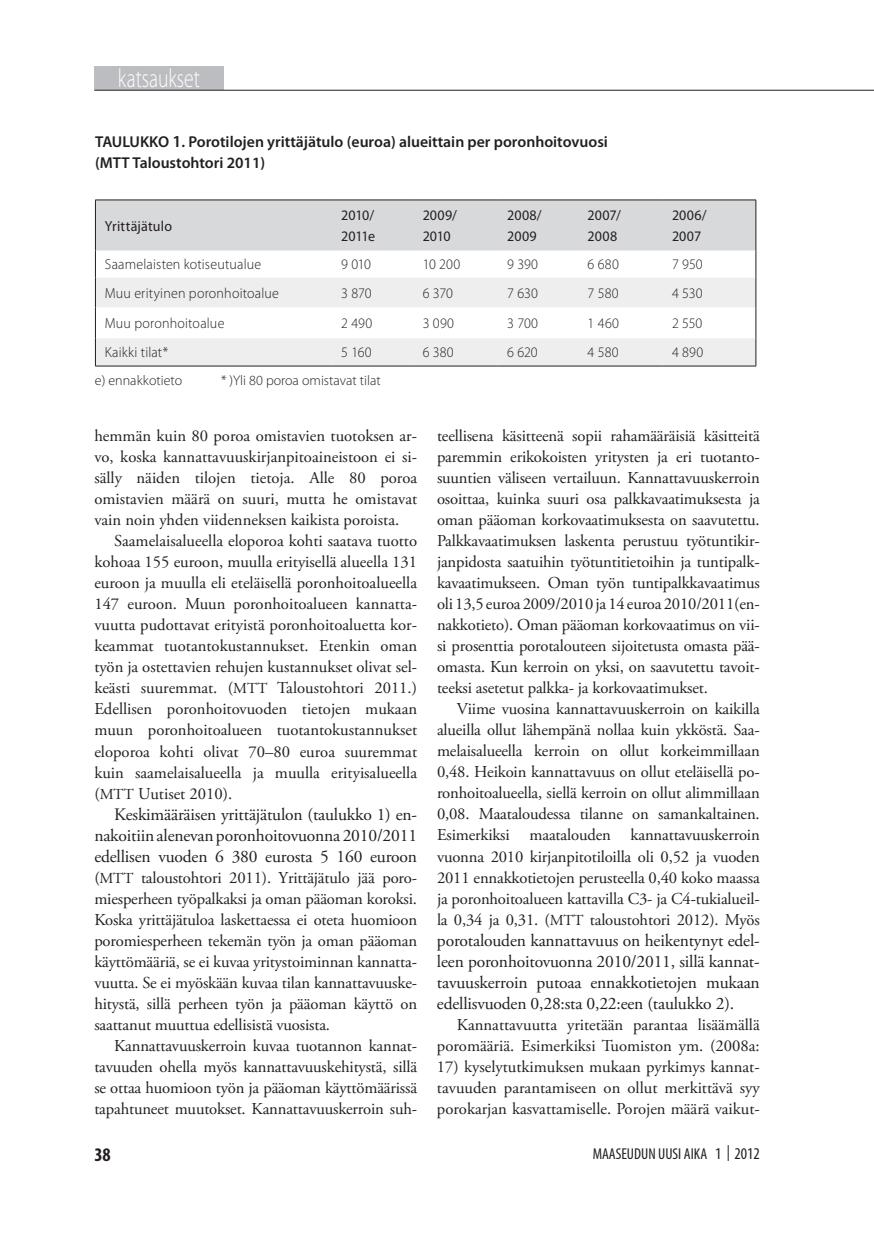
<style>
.page{position:relative;width:874px;height:1241px;background:#fff}
.page>*{position:absolute;margin:0;border:0;box-sizing:border-box;transform-origin:0 0}
.MUA_ylälaatikko{font:300 26.25px "Myriad Pro";color:#fff;scale:.75 1}
.t1{font:700 condensed 19.25px "Myriad Pro";color:#231f20}
.LEIPIS{font:17.5px/21px "Adobe Garamond Pro";letter-spacing:-.01em;color:#231f20;text-align:justify}
.LEIPIS-2{font:16.62px/21px "Adobe Garamond Pro";color:#231f20;text-align:justify}
.KUVATEKSTI{font:600 15.75px/21px "Myriad Pro";color:#231f20}
.t2{font:condensed 15.75px "Myriad Pro";color:#231f20}
.taulukon_sisältö_lig{font:300 14.53px "Myriad Pro";letter-spacing:.01em;color:#231f20;scale:.96 1}
.Taulukon_sisältö_reg{font:14.53px/21px "Myriad Pro";letter-spacing:.01em;color:#231f20;scale:.96 1}
.Taulukon_sisältö_reg-2{font:14.53px/21px "Myriad Pro";letter-spacing:-.025em;color:#231f20;scale:.96 1}
.KUVATEKSTI-2{font:300 14px "Myriad Pro";color:#231f20}
.s1{font-size:16.8px}
.s2{font-size:15.22px}
.s3{font-size:16.45px}
</style>
<div class="page">
<div style="left:94px;top:67px;width:129px;height:23px;background:#bcbdc0"></div>
<div style="left:96px;top:338px;width:659px;height:28px;background:#eeeeef"></div>
<svg style="left:95px;top:200px;width:661px;height:107px"></svg>
<hr style="left:95px;top:307px;width:1px;height:31px;background:#231f20">
<hr style="left:755px;top:307px;width:1px;height:31px;background:#231f20">
<svg style="left:95px;top:338px;width:1px;height:28px"></svg>
<svg style="left:755px;top:338px;width:1px;height:28px"></svg>
<hr style="left:95px;top:366px;width:236px;height:1px;background:#231f20">
<hr style="left:331px;top:366px;width:82px;height:1px;background:#231f20">
<hr style="left:413px;top:366px;width:84px;height:1px;background:#231f20">
<hr style="left:497px;top:366px;width:81px;height:1px;background:#231f20">
<hr style="left:578px;top:366px;width:84px;height:1px;background:#231f20">
<hr style="left:662px;top:366px;width:93px;height:1px;background:#231f20">
<hr style="left:94px;top:90px;width:779px;height:1px;background:#231f20">
<p class="MUA_ylälaatikko" style="left:118px;top:62px;width:111px">katsaukset</p>
<p class="KUVATEKSTI" style="left:95px;top:130px;width:514px">TAULUKKO <span class="s1">1</span>. Porotilojen yrittäjätulo (euroa) alueittain per poronhoitovuosi (MTT Taloustohtori 2011)</p>
<p class="Taulukon_sisältö_reg" style="left:105px;top:215px;width:71px">Yrittäjätulo</p>
<p class="Taulukon_sisältö_reg-2" style="left:341px;top:204px;width:37px">2010/<br>2011e</p>
<p class="Taulukon_sisältö_reg" style="left:422px;top:204px;width:37px">2009/<br>2010</p>
<p class="Taulukon_sisältö_reg" style="left:507px;top:204px;width:38px">2008/<br>2009</p>
<p class="Taulukon_sisältö_reg" style="left:587px;top:204px;width:36px">2007/</p>
<p class="Taulukon_sisältö_reg" style="left:587px;top:225px;width:32px">2008</p>
<p class="Taulukon_sisältö_reg" style="left:671px;top:204px;width:38px">2006/<br>2007</p>
<p class="taulukon_sisältö_lig" style="left:105px;top:256px;width:164px">Saamelaisten kotiseutualue</p>
<p class="taulukon_sisältö_lig" style="left:341px;top:256px;width:32px">9 010</p>
<p class="taulukon_sisältö_lig" style="left:422px;top:256px;width:41px">10 200</p>
<p class="taulukon_sisältö_lig" style="left:507px;top:256px;width:34px">9 390</p>
<p class="taulukon_sisältö_lig" style="left:587px;top:256px;width:34px">6 680</p>
<p class="taulukon_sisältö_lig" style="left:671px;top:256px;width:34px">7 950</p>
<p class="taulukon_sisältö_lig" style="left:105px;top:284px;width:183px">Muu erityinen poronhoitoalue</p>
<p class="taulukon_sisältö_lig" style="left:341px;top:284px;width:33px">3 870</p>
<p class="taulukon_sisältö_lig" style="left:422px;top:284px;width:33px">6 370</p>
<p class="taulukon_sisältö_lig" style="left:507px;top:284px;width:34px">7 630</p>
<p class="taulukon_sisältö_lig" style="left:587px;top:284px;width:34px">7 580</p>
<p class="taulukon_sisältö_lig" style="left:671px;top:284px;width:33px">4 530</p>
<p class="taulukon_sisältö_lig" style="left:105px;top:314px;width:126px">Muu poronhoitoalue</p>
<p class="taulukon_sisältö_lig" style="left:341px;top:314px;width:34px">2 490</p>
<p class="taulukon_sisältö_lig" style="left:422px;top:314px;width:34px">3 090</p>
<p class="taulukon_sisältö_lig" style="left:507px;top:314px;width:34px">3 700</p>
<p class="taulukon_sisältö_lig" style="left:587px;top:314px;width:34px">1 460</p>
<p class="taulukon_sisältö_lig" style="left:671px;top:314px;width:33px">2 550</p>
<p class="taulukon_sisältö_lig" style="left:105px;top:344px;width:67px">Kaikki tilat*</p>
<p class="taulukon_sisältö_lig" style="left:341px;top:344px;width:33px">5 160</p>
<p class="taulukon_sisältö_lig" style="left:422px;top:344px;width:34px">6 380</p>
<p class="taulukon_sisältö_lig" style="left:507px;top:344px;width:33px">6 620</p>
<p class="taulukon_sisältö_lig" style="left:587px;top:344px;width:34px">4 580</p>
<p class="taulukon_sisältö_lig" style="left:671px;top:344px;width:34px">4 890</p>
<p class="KUVATEKSTI-2" style="left:95px;top:371px;width:89px">e) ennakkotieto</p>
<p class="KUVATEKSTI-2" style="left:221px;top:371px;width:161px">* )Yli 80 poroa omistavat tilat</p>
<p class="LEIPIS-2" style="left:94px;top:426px;width:324px">hemmän kuin 80 poroa omistavien tuotoksen ar&shy;vo, koska kannattavuuskirjanpitoaineistoon ei si&shy;sälly näiden tilojen tietoja. Alle 80 poroa omistavien määrä on suuri, mutta he omistavat vain noin yhden viidenneksen kaikista poroista.</p>
<p class="LEIPIS-2" style="left:94px;top:531px;width:324px;text-indent:20px">Saamelaisalueella eloporoa kohti saatava tuotto kohoaa 155 euroon, muulla erityisellä alueella 131 euroon ja muulla eli eteläisellä poronhoitoalueella 147 euroon. Muun poronhoitoalueen kannatta&shy;vuutta pudottavat erityistä poronhoitoaluetta kor&shy;keammat tuotantokustannukset. Etenkin oman työn ja ostettavien rehujen kustannukset olivat sel&shy;keästi suuremmat. (<span class="s2">MTT</span> Taloustohtori 2011.)<br>Edellisen poronhoitovuoden tietojen mukaan muun poronhoitoalueen tuotantokustannukset eloporoa kohti olivat 70–80 euroa suuremmat kuin saamelaisalueella ja muulla erityisalueella (<span class="s2">MTT</span> Uutiset 2010).</p>
<p class="LEIPIS" style="left:94px;top:804px;width:324px;text-indent:20px">Keskimääräisen yrittäjätulon (taulukko 1) en&shy;nakoitiin alenevan poronhoitovuonna 2010/2011 edellisen vuoden 6 380 eurosta 5 160 euroon</p>
<p class="LEIPIS-2" style="left:94px;top:867px;width:324px">(<span class="s2">MTT</span> taloustohtori 2011). Yrittäjätulo jää poro&shy;miesperheen työpalkaksi ja oman pääoman koroksi.<br>Koska yrittäjätuloa laskettaessa ei oteta huomioon poromiesperheen tekemän työn ja oman pääoman käyttömääriä, se ei kuvaa yritystoiminnan kannatta&shy;vuutta. Se ei myöskään kuvaa tilan kannattavuuske&shy;hitystä, sillä perheen työn ja pääoman käyttö on saattanut muuttua edellisistä vuosista.</p>
<p class="LEIPIS-2" style="left:94px;top:1035px;width:324px;text-indent:20px">Kannattavuuskerroin kuvaa tuotannon kannat&shy;tavuuden ohella myös kannattavuuskehitystä, sillä se ottaa huomioon työn ja pääoman käyttömäärissä tapahtuneet muutokset. Kannattavuuskerroin suh-</p>
<p class="LEIPIS-2" style="left:437px;top:426px;width:324px">teellisena käsitteenä sopii rahamääräisiä käsitteitä paremmin erikokoisten yritysten ja eri tuotanto&shy;suuntien väliseen vertailuun. Kannattavuuskerroin osoittaa, kuinka suuri osa palkkavaatimuksesta ja oman pääoman korkovaatimuksesta on saavutettu.<br>Palkkavaatimuksen laskenta perustuu työtuntikir&shy;janpidosta saatuihin työtuntitietoihin ja tuntipalk&shy;kavaatimukseen. Oman työn tuntipalkkavaatimus oli 13,5 euroa 2009/2010 ja 14 euroa 2010/2011(en&shy;nakkotieto). Oman pääoman korkovaatimus on vii&shy;si prosenttia porotalouteen sijoitetusta omasta pää&shy;omasta. Kun kerroin on yksi, on saavutettu tavoit&shy;teeksi asetetut palkka- ja korkovaatimukset.</p>
<p class="LEIPIS-2" style="left:437px;top:699px;width:324px;text-indent:20px">Viime vuosina kannattavuuskerroin on kaikilla alueilla ollut lähempänä nollaa kuin ykköstä. Saa&shy;melaisalueella kerroin on ollut korkeimmillaan 0,48. Heikoin kannattavuus on ollut eteläisellä po&shy;ronhoitoalueella, siellä kerroin on ollut alimmillaan 0,08. Maataloudessa tilanne on samankaltainen.<br>Esimerkiksi maatalouden kannattavuuskerroin vuonna 2010 kirjanpitotiloilla oli 0,52 ja vuoden 2011 ennakkotietojen perusteella 0,40 koko maassa ja poronhoitoalueen kattavilla C3- ja C4-tukialueil&shy;la 0,34 ja 0,31. (<span class="s2">MTT</span> taloustohtori 2012). Myös</p>
<p class="LEIPIS" style="left:437px;top:930px;width:324px">porotalouden kannattavuus on heikentynyt edel&shy;leen poronhoitovuonna 2010/2011, sillä kannat&shy;tavuuskerroin putoaa ennakkotietojen mukaan edellisvuoden 0,28:sta 0,22:een (taulukko 2).</p>
<p class="LEIPIS-2" style="left:437px;top:1014px;width:324px;text-align:right">Kannattavuutta yritetään parantaa lisäämällä poromääriä. Esimerkiksi Tuomiston ym. (2008a:</p>
<p class="LEIPIS-2" style="left:437px;top:1056px;width:324px">17) kyselytutkimuksen mukaan pyrkimys kannat&shy;tavuuden parantamiseen on ollut merkittävä syy porokarjan kasvattamiselle. Porojen määrä vaikut-</p>
<p class="t1" style="left:94px;top:1142px;width:18px">38</p>
<p class="t2" style="left:592px;top:1143px;width:168px">MAASEUDUN UUSI AIKA <span class="s3">1</span> | <span class="s3">2012</span></p>
</div>
